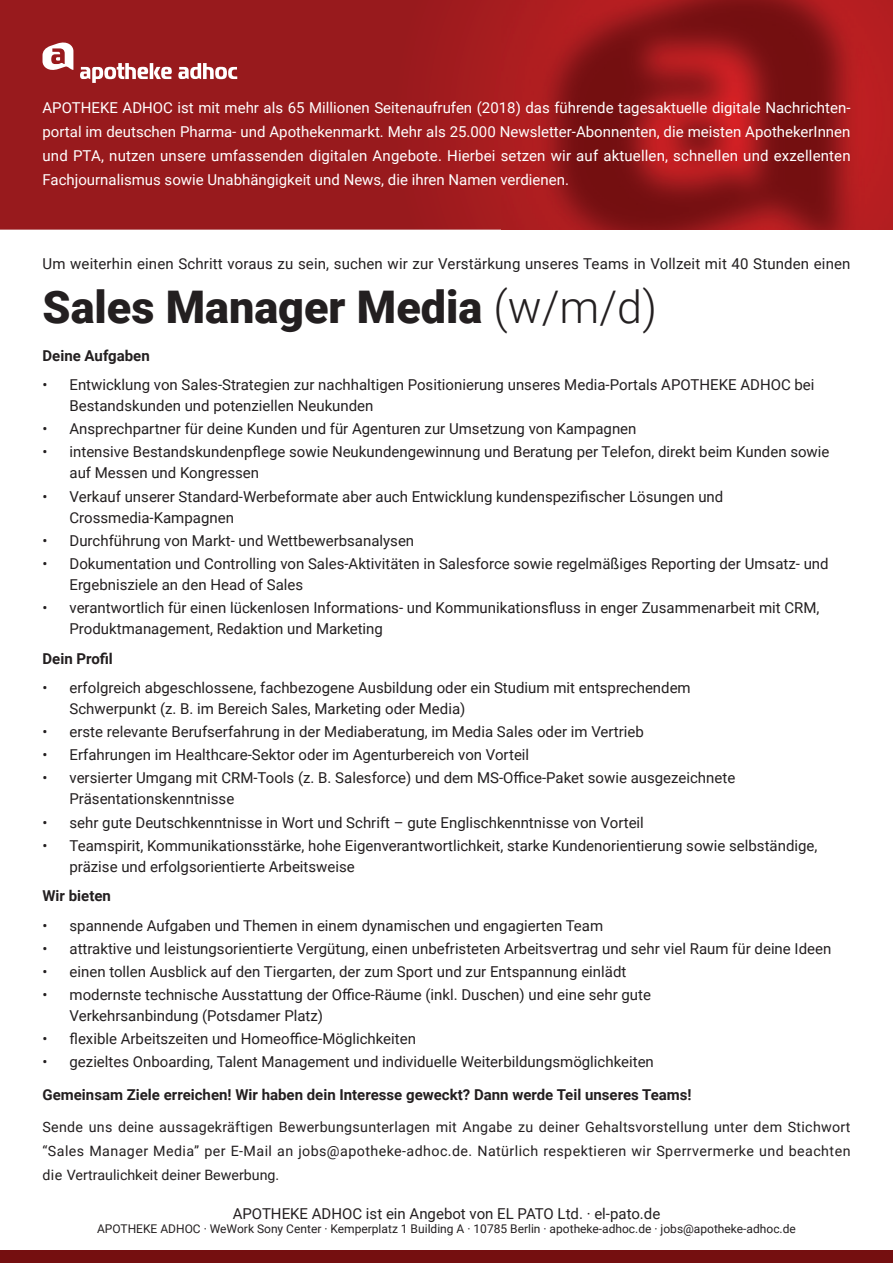
<style>
.page{position:relative;width:893px;height:1263px;background:#fff}
.page>*{position:absolute;margin:0;border:0;box-sizing:border-box;transform-origin:0 0}
.t1{font:900 45px "Roboto";color:#231f20}
.t2{font:15px/21px "Roboto";color:#231f20}
.t3{font:15px/24px "Roboto";color:#fff;text-align:justify}
.t4{font:700 15px "Roboto";color:#231f20}
.t5{font:14.25px/24px "Roboto";color:#231f20;text-align:justify}
.t6{font:12px "Roboto";color:#231f20}
.s1{font-weight:300}
</style>
<div class="page">
<div style="left:0;top:1251px;width:893px;height:12px;background:#750f10"></div>
<svg style="left:0;top:0;width:502px;height:230px;background:#9a1a1d"></svg>
<img style="left:502px;top:0;width:391px;height:230px">
<svg style="left:43px;top:40px;width:194px;height:43px"></svg>
<p class="t3" style="left:43px;top:95px;width:810px">APOTHEKE ADHOC ist mit mehr als 65 Millionen Seitenaufrufen (2018) das führende tagesaktuelle digitale Nachrichten&shy;portal im deutschen Pharma- und Apothekenmarkt. Mehr als 25.000 Newsletter-Abonnenten, die meisten ApothekerInnen und PTA, nutzen unsere umfassenden digitalen Angebote. Hierbei setzen wir auf aktuellen, schnellen und exzellenten Fachjournalismus sowie Unabhängigkeit und News, die ihren Namen verdienen.</p>
<p class="t2" style="left:43px;top:252px;width:809px">Um weiterhin einen Schritt voraus zu sein, suchen wir zur Verstärkung unseres Teams in Vollzeit mit 40 Stunden einen</p>
<h1 class="t1" style="left:43px;top:275px;width:616px">Sales Manager Media <span class="s1">(w/m/d)</span></h1>
<p class="t4" style="left:43px;top:345px;width:109px">Deine Aufgaben</p>
<p class="t2" style="left:70px;top:374px;width:746px;text-indent:-27px">• Entwicklung von Sales-Strategien zur nachhaltigen Positionierung unseres Media-Portals APOTHEKE ADHOC bei<br>Bestandskunden und potenziellen Neukunden</p>
<p class="t2" style="left:43px;top:418px;width:595px">• Ansprechpartner für deine Kunden und für Agenturen zur Umsetzung von Kampagnen</p>
<p class="t2" style="left:70px;top:441px;width:761px;text-indent:-27px">• intensive Bestandskundenpflege sowie Neukundengewinnung und Beratung per Telefon, direkt beim Kunden sowie auf Messen und Kongressen</p>
<p class="t2" style="left:70px;top:485px;width:655px;text-indent:-27px">• Verkauf unserer Standard-Werbeformate aber auch Entwicklung kundenspezifischer Lösungen und<br>Crossmedia-Kampagnen</p>
<p class="t2" style="left:43px;top:529px;width:373px">• Durchführung von Markt- und Wettbewerbsanalysen</p>
<p class="t2" style="left:70px;top:552px;width:761px;text-indent:-27px">• Dokumentation und Controlling von Sales-Aktivitäten in Salesforce sowie regelmäßiges Reporting der Umsatz- und<br>Ergebnisziele an den Head of Sales</p>
<p class="t2" style="left:70px;top:597px;width:751px;text-indent:-27px">• verantwortlich für einen lückenlosen Informations- und Kommunikationsfluss in enger Zusammenarbeit mit CRM,<br>Produktmanagement, Redaktion und Marketing</p>
<p class="t4" style="left:43px;top:648px;width:72px">Dein Profil</p>
<p class="t2" style="left:70px;top:677px;width:623px;text-indent:-27px">• erfolgreich abgeschlossene, fachbezogene Ausbildung oder ein Studium mit entsprechendem<br>Schwerpunkt (z. B. im Bereich Sales, Marketing oder Media)</p>
<p class="t2" style="left:43px;top:721px;width:603px">• erste relevante Berufserfahrung in der Mediaberatung, im Media Sales oder im Vertrieb</p>
<p class="t2" style="left:43px;top:744px;width:488px">• Erfahrungen im Healthcare-Sektor oder im Agenturbereich von Vorteil</p>
<p class="t2" style="left:70px;top:767px;width:667px;text-indent:-27px">• versierter Umgang mit CRM-Tools (z. B. Salesforce) und dem MS-Office-Paket sowie ausgezeichnete<br>Präsentationskenntnisse</p>
<p class="t2" style="left:43px;top:811px;width:603px">• sehr gute Deutschkenntnisse in Wort und Schrift – gute Englischkenntnisse von Vorteil</p>
<p class="t2" style="left:70px;top:834px;width:749px;text-indent:-27px">• Teamspirit, Kommunikationsstärke, hohe Eigenverantwortlichkeit, starke Kundenorientierung sowie selbständige, präzise und erfolgsorientierte Arbeitsweise</p>
<p class="t4" style="left:43px;top:885px;width:70px">Wir bieten</p>
<p class="t2" style="left:43px;top:914px;width:562px">• spannende Aufgaben und Themen in einem dynamischen und engagierten Team</p>
<p class="t2" style="left:43px;top:937px;width:790px">• attraktive und leistungsorientierte Vergütung, einen unbefristeten Arbeitsvertrag und sehr viel Raum für deine Ideen</p>
<p class="t2" style="left:43px;top:960px;width:585px">• einen tollen Ausblick auf den Tiergarten, der zum Sport und zur Entspannung einlädt</p>
<p class="t2" style="left:70px;top:984px;width:583px;text-indent:-27px">• modernste technische Ausstattung der Office-Räume (inkl. Duschen) und eine sehr gute<br>Verkehrsanbindung (Potsdamer Platz)</p>
<p class="t2" style="left:43px;top:1028px;width:375px">• flexible Arbeitszeiten und Homeoffice-Möglichkeiten</p>
<p class="t2" style="left:43px;top:1051px;width:613px">• gezieltes Onboarding, Talent Management und individuelle Weiterbildungsmöglichkeiten</p>
<p class="t4" style="left:43px;top:1084px;width:651px">Gemeinsam Ziele erreichen! Wir haben dein Interesse geweckt? Dann werde Teil unseres Teams!</p>
<p class="t5" style="left:43px;top:1115px;width:810px">Sende uns deine aussagekräftigen Bewerbungsunterlagen mit Angabe zu deiner Gehaltsvorstellung unter dem Stichwort “Sales Manager Media” per E-Mail an jobs@apotheke-adhoc.de. Natürlich respektieren wir Sperrvermerke und beachten die Vertraulichkeit deiner Bewerbung.</p>
<p class="t2" style="left:233px;top:1202px;width:429px">APOTHEKE ADHOC ist ein Angebot von EL PATO Ltd. · el-pato.de</p>
<p class="t6" style="left:97px;top:1221px;width:700px">APOTHEKE ADHOC · WeWork Sony Center · Kemperplatz 1 Building A · 10785 Berlin · apotheke-adhoc.de · jobs@apotheke-adhoc.de</p>
</div>
